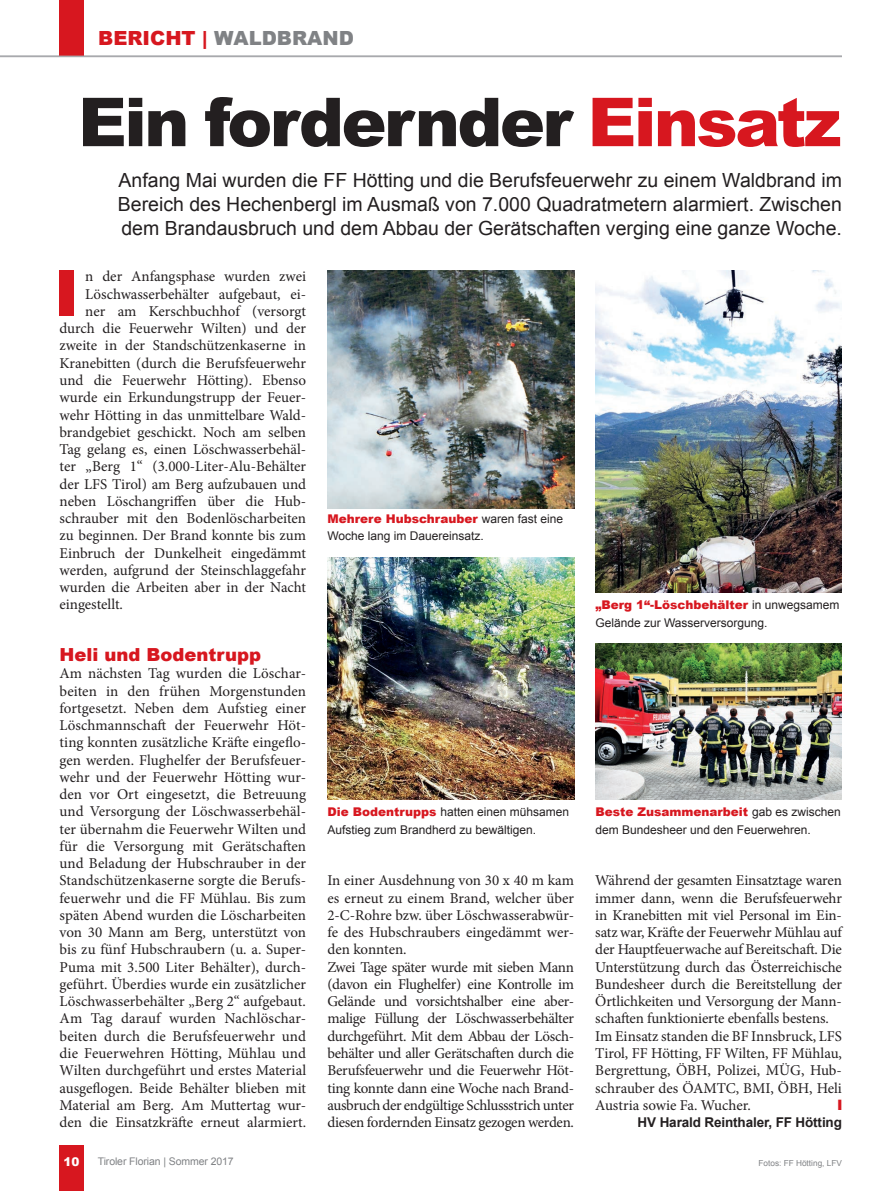
<style>
.page{position:relative;width:893px;height:1191px;background:#fff}
.page>*{position:absolute;margin:0;border:0;box-sizing:border-box;transform-origin:0 0}
.t1{font:900 67.5px "Arial";letter-spacing:-.035em;color:#231f20}
.t2{font:900 63.15px "Arial";color:#d7171f}
.t3{font:19.5px/24px "Arial";color:#231f20;text-align:justify}
.t4{font:900 19.5px "Arial";color:#808285}
.t5{font:900 18px "Arial";color:#d7171f}
.t6{font:15px/17.2px "Minion Pro";letter-spacing:-.01em;color:#231f20}
.t7{font:700 13.5px "Arial";letter-spacing:-.01em;color:#231f20}
.t8{font:12px/17.2px "Arial";color:#231f20}
.t9{font:900 12px "Arial";color:#fff}
.t10{font:10.5px "Arial";letter-spacing:-.01em;color:#808285}
.t11{font:8.25px "Arial";color:#808285}
.s1{color:#d7171f}
.s2{font-weight:900;color:#d7171f}
</style>
<div class="page">
<div style="left:60px;top:0;width:24px;height:56px;background:#d7171f"></div>
<hr style="left:0;top:56px;width:842px;height:1px;background:#a8a9ad">
<div style="left:60px;top:1145px;width:24px;height:46px;background:#d7171f"></div>
<img style="left:595px;top:270px;width:247px;height:322px">
<img style="left:327px;top:557px;width:247px;height:242px">
<img style="left:327px;top:270px;width:247px;height:238px">
<img style="left:595px;top:644px;width:247px;height:155px">
<h3 class="t4" style="left:98px;top:24px;width:257px"><span class="s1">BERICHT |</span> WALDBRAND</h3>
<h1 class="t1" style="left:78px;top:73px;width:765px">Ein fordernder <span class="s1">Einsatz</span></h1>
<h3 class="t3" style="left:118px;top:168px;width:726px">Anfang Mai wurden die FF Hötting und die Berufsfeuerwehr zu einem Waldbrand im Bereich des Hechenbergl im Ausmaß von 7.000 Quadratmetern alarmiert. Zwischen dem Brandausbruch und dem Abbau der Gerätschaften verging eine ganze Woche.</h3>
<h2 class="t2" style="left:54px;top:247px;width:26px">I</h2>
<p class="t6" style="left:85px;top:268px;width:222px">n der Anfangsphase wurden zwei</p>
<p class="t6" style="left:85px;top:285px;width:222px">Löschwasserbehälter aufgebaut, ei-</p>
<p class="t6" style="left:85px;top:303px;width:222px">ner am Kerschbuchhof (versorgt</p>
<p class="t6" style="left:60px;top:320px;width:248px">durch die Feuerwehr Wilten) und der</p>
<p class="t6" style="left:60px;top:337px;width:248px">zweite in der Standschützenkaserne in</p>
<p class="t6" style="left:60px;top:354px;width:248px">Kranebitten (durch die Berufsfeuerwehr</p>
<p class="t6" style="left:60px;top:372px;width:248px">und die Feuerwehr Hötting). Ebenso</p>
<p class="t6" style="left:60px;top:389px;width:248px">wurde ein Erkundungstrupp der Feuer-</p>
<p class="t6" style="left:60px;top:406px;width:248px">wehr Hötting in das unmittelbare Wald-</p>
<p class="t6" style="left:60px;top:423px;width:248px">brandgebiet geschickt. Noch am selben</p>
<p class="t6" style="left:60px;top:441px;width:248px">Tag gelang es, einen Löschwasserbehäl-</p>
<p class="t6" style="left:60px;top:458px;width:248px">ter „Berg 1“ (3.000-Liter-Alu-Behälter</p>
<p class="t6" style="left:60px;top:475px;width:248px">der LFS Tirol) am Berg aufzubauen und</p>
<p class="t6" style="left:60px;top:492px;width:248px">neben Löschangriffen über die Hub-</p>
<p class="t6" style="left:60px;top:510px;width:248px">schrauber mit den Bodenlöscharbeiten</p>
<p class="t6" style="left:60px;top:527px;width:248px">zu beginnen. Der Brand konnte bis zum</p>
<p class="t6" style="left:60px;top:544px;width:248px">Einbruch der Dunkelheit eingedämmt</p>
<p class="t6" style="left:60px;top:561px;width:248px">werden, aufgrund der Steinschlaggefahr</p>
<p class="t6" style="left:60px;top:579px;width:248px">wurden die Arbeiten aber in der Nacht</p>
<p class="t6" style="left:60px;top:596px;width:65px">eingestellt.</p>
<p class="t5" style="left:60px;top:641px;width:203px">Heli und Bodentrupp</p>
<p class="t6" style="left:60px;top:665px;width:248px;text-align:justify">Am nächsten Tag wurden die Löschar&shy;beiten in den frühen Morgenstunden fortgesetzt. Neben dem Aufstieg einer Löschmannschaft der Feuerwehr Höt&shy;ting konnten zusätzliche Kräfte eingeflo&shy;gen werden. Flughelfer der Berufsfeuer&shy;wehr und der Feuerwehr Hötting wur&shy;den vor Ort eingesetzt, die Betreuung und Versorgung der Löschwasserbehäl&shy;ter übernahm die Feuerwehr Wilten und für die Versorgung mit Gerätschaften und Beladung der Hubschrauber in der Standschützenkaserne sorgte die Berufs&shy;feuerwehr und die FF Mühlau. Bis zum späten Abend wurden die Löscharbeiten von 30 Mann am Berg, unterstützt von bis zu fünf Hubschraubern (u. a. Super-Puma mit 3.500 Liter Behälter), durch&shy;geführt. Überdies wurde ein zusätzlicher Löschwasserbehälter „Berg 2“ aufgebaut.<br>Am Tag darauf wurden Nachlöschar&shy;beiten durch die Berufsfeuerwehr und die Feuerwehren Hötting, Mühlau und Wilten durchgeführt und erstes Material ausgeflogen. Beide Behälter blieben mit Material am Berg. Am Muttertag wur&shy;den die Einsatzkräfte erneut alarmiert.</p>
<p class="t8" style="left:327px;top:510px;width:237px"><span class="s2">Mehrere Hubschrauber</span> waren fast eine<br>Woche lang im Dauereinsatz.</p>
<p class="t8" style="left:595px;top:596px;width:246px"><span class="s2">„Berg 1“-Löschbehälter</span> in unwegsamem<br>Gelände zur Wasserversorgung.</p>
<p class="t8" style="left:327px;top:803px;width:243px"><span class="s2">Die Bodentrupps</span> hatten einen mühsamen<br>Aufstieg zum Brandherd zu bewältigen.</p>
<p class="t8" style="left:595px;top:803px;width:247px"><span class="s2">Beste Zusammenarbeit</span> gab es zwischen dem Bundesheer und den Feuerwehren.</p>
<p class="t6" style="left:327px;top:872px;width:248px">In einer Ausdehnung von 30 x 40 m kam es erneut zu einem Brand, welcher über 2-C-Rohre bzw. über Löschwasserabwür&shy;fe des Hubschraubers eingedämmt wer&shy;den konnten.<br>Zwei Tage später wurde mit sieben Mann (davon ein Flughelfer) eine Kontrolle im Gelände und vorsichtshalber eine aber&shy;malige Füllung der Löschwasserbehälter durchgeführt. Mit dem Abbau der Lösch&shy;behälter und aller Gerätschaften durch die Berufsfeuerwehr und die Feuerwehr Höt&shy;ting konnte dann eine Woche nach Brand&shy;ausbruch der endgültige Schlussstrich unter diesen fordernden Einsatz gezogen werden.</p>
<p class="t6" style="left:595px;top:872px;width:248px">Während der gesamten Einsatztage waren immer dann, wenn die Berufsfeuerwehr in Kranebitten mit viel Personal im Ein&shy;satz war, Kräfte der Feuerwehr Mühlau auf der Hauptfeuerwache auf Bereitschaft. Die Unterstützung durch das Österreichische Bundesheer durch die Bereitstellung der Örtlichkeiten und Versorgung der Mann&shy;schaften funktionierte ebenfalls bestens.<br>Im Einsatz standen die BF Innsbruck, LFS Tirol, FF Hötting, FF Wilten, FF Mühlau, Bergrettung, ÖBH, Polizei, MÜG, Hub&shy;schrauber des ÖAMTC, BMI, ÖBH, Heli Austria sowie Fa. Wucher.</p>
<p class="t7" style="left:638px;top:1113px;width:206px">HV Harald Reinthaler, FF Hötting</p>
<p class="t9" style="left:64px;top:1152px;width:18px">10</p>
<p class="t10" style="left:98px;top:1154px;width:137px">Tiroler Florian | Sommer 2017</p>
<p class="t11" style="left:758px;top:1158px;width:85px">Fotos: FF Hötting, LFV</p>
</div>
